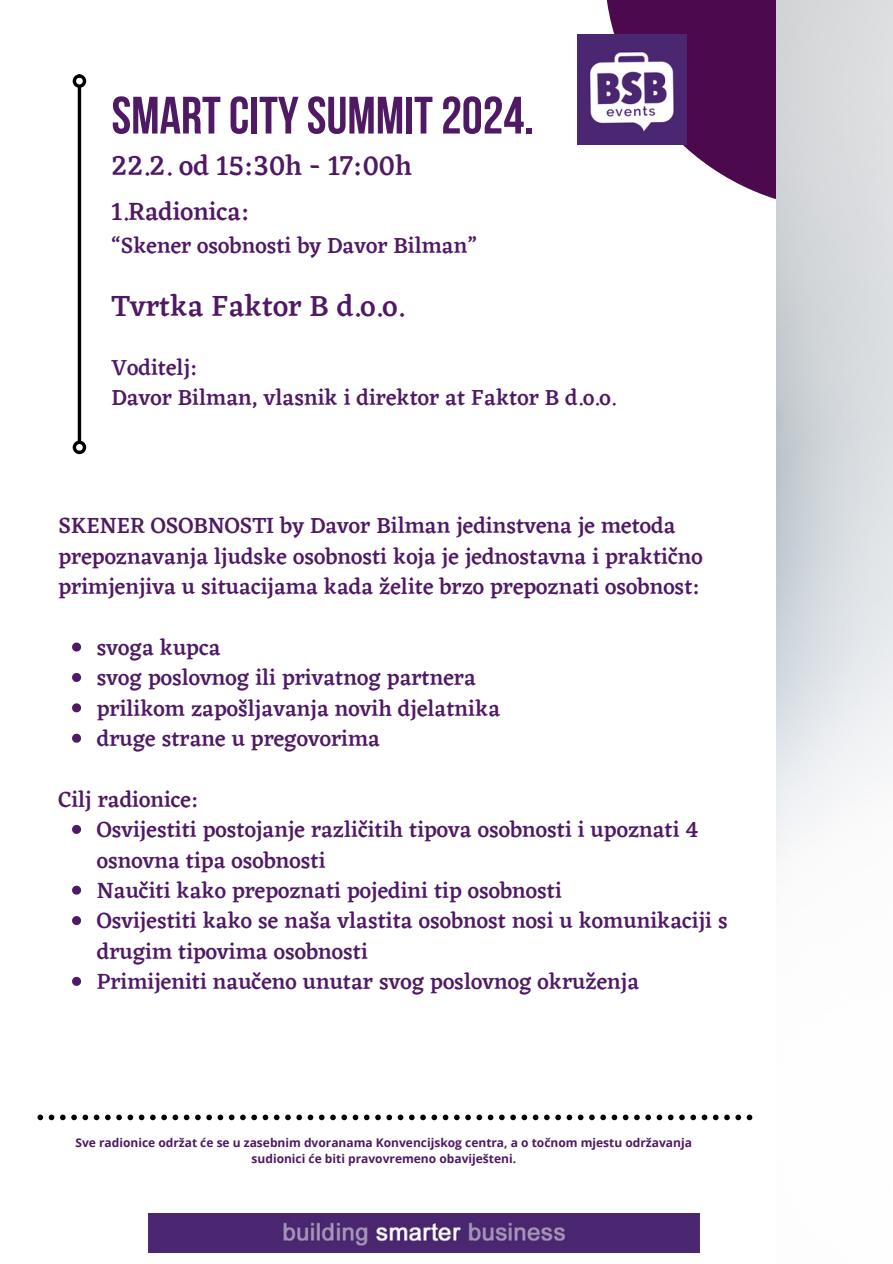
<style>
.page{position:relative;width:893px;height:1264px;background:#fff}
.page>*{position:absolute;margin:0;border:0;box-sizing:border-box;transform-origin:0 0}
.t1{font:700 52.5px "Bebas Neue";color:#4f1964}
.t2{font:500 30px "Eczar";color:#4f1964}
.t3{font:500 28.05px "Eczar";color:#4f1964}
.t4{font:500 25.5px "Eczar";color:#4f1964}
.t5{font:500 22.5px/30.3px "Eczar";color:#4f1964}
.t6{font:700 12px "Open Sans";color:#4f1964}
</style>
<div class="page">
<svg style="left:604px;top:0;width:172px;height:199px;fill:#4c094d"></svg>
<hr style="left:78px;top:88px;width:3px;height:352px;background:#000">
<div style="left:73px;top:440px;width:13px;height:14px;border:3px solid #000;border-radius:50%"></div>
<div style="left:73px;top:74px;width:13px;height:14px;border:3px solid #000;border-radius:50%"></div>
<img style="left:577px;top:35px;width:109px;height:109px">
<img style="left:148px;top:1213px;width:551px;height:39px">
<svg style="left:37px;top:1114px;width:715px;height:6px"></svg>
<svg style="left:72px;top:642px;width:9px;height:9px"></svg>
<svg style="left:72px;top:673px;width:9px;height:9px"></svg>
<svg style="left:72px;top:703px;width:9px;height:9px"></svg>
<svg style="left:72px;top:733px;width:9px;height:9px"></svg>
<svg style="left:72px;top:825px;width:9px;height:9px"></svg>
<svg style="left:72px;top:885px;width:9px;height:9px"></svg>
<svg style="left:72px;top:916px;width:9px;height:9px"></svg>
<svg style="left:72px;top:976px;width:9px;height:9px"></svg>
<p class="t1" style="left:111px;top:94px;width:424px">SMARTCITYSUMMIT2024.</p>
<h1 class="t3" style="left:111px;top:149px;width:302px">22.2. od 15:30h - 17:00h</h1>
<h2 class="t4" style="left:111px;top:197px;width:140px">1.Radionica:</h2>
<h2 class="t5" style="left:111px;top:230px;width:367px">“Skener osobnosti by Davor Bilman”</h2>
<p class="t2" style="left:111px;top:288px;width:294px">Tvrtka Faktor B d.o.o.</p>
<p class="t5" style="left:111px;top:352px;width:506px">Voditelj:<br>Davor Bilman, vlasnik i direktor at Faktor B d.o.o.</p>
<p class="t5" style="left:59px;top:510px;width:645px">SKENER OSOBNOSTI by Davor Bilman jedinstvena je metoda prepoznavanja ljudske osobnosti koja je jednostavna i praktično primjenjiva u situacijama kada želite brzo prepoznati osobnost:</p>
<p class="t5" style="left:97px;top:632px;width:125px">svoga kupca</p>
<p class="t5" style="left:97px;top:662px;width:380px">svog poslovnog ili privatnog partnera</p>
<p class="t5" style="left:97px;top:692px;width:405px">prilikom zapošljavanja novih djelatnika</p>
<h4 class="t5" style="left:97px;top:723px;width:285px">druge strane u pregovorima</h4>
<p class="t5" style="left:59px;top:784px;width:142px">Cilj radionice:</p>
<p class="t5" style="left:97px;top:814px;width:603px">Osvijestiti postojanje različitih tipova osobnosti i upoznati 4 osnovna tipa osobnosti</p>
<p class="t5" style="left:97px;top:875px;width:466px">Naučiti kako prepoznati pojedini tip osobnosti</p>
<p class="t5" style="left:97px;top:905px;width:632px">Osvijestiti kako se naša vlastita osobnost nosi u komunikaciji s drugim tipovima osobnosti</p>
<p class="t5" style="left:97px;top:966px;width:544px">Primijeniti naučeno unutar svog poslovnog okruženja</p>
<p class="t6" style="left:75px;top:1133px;width:618px">Sve radionice održat će se u zasebnim dvoranama Konvencijskog centra, a o točnom mjestu održavanja</p>
<h3 class="t6" style="left:251px;top:1149px;width:266px">sudionici će biti pravovremeno obaviješteni.</h3>
</div>
